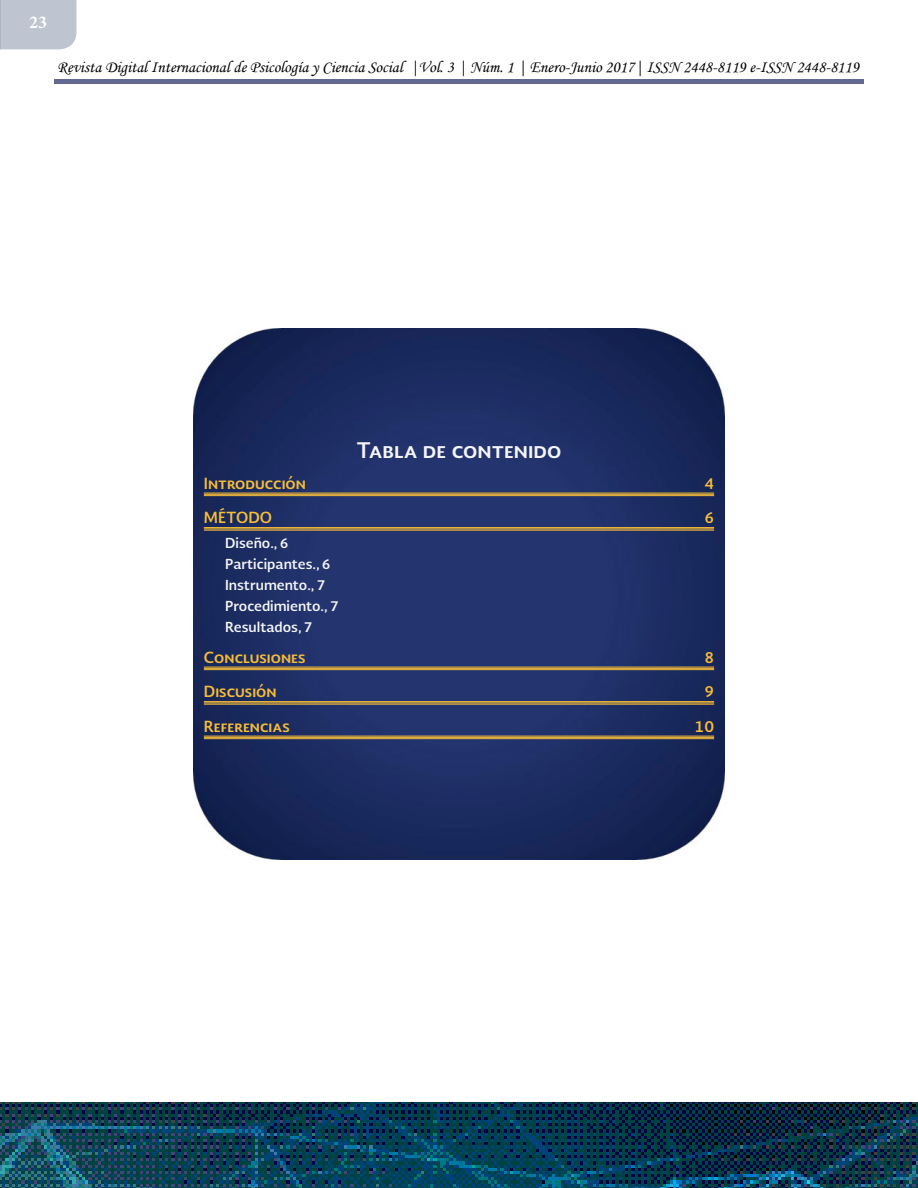
<style>
.page{position:relative;width:918px;height:1188px;background:#fff}
.page>*{position:absolute;margin:0;border:0;box-sizing:border-box;transform-origin:0 0}
.Tabla_de_contenido_r{font:700 21px "Soberana Sans";color:#f5f5f5}
.t1{font:700 18px "Minion Pro";color:#fff}
.t2{font:16.5px "Monotype Corsiva";color:#000}
.Niivel1_TOC{font:700 15px "Soberana Sans";color:#f7bd38}
.Nivel2_TOC{font:700 13.5px "Soberana Sans";color:#f5f5f5}
</style>
<div class="page">
<div style="left:0;top:0;width:76px;height:49px;background:#bec4d0"></div>
<img style="left:193px;top:328px;width:532px;height:532px">
<img style="left:0;top:1103px;width:918px;height:85px">
<hr style="left:204px;top:493px;width:510px;height:1px;background:#f7bd38">
<hr style="left:204px;top:494px;width:510px;height:1px;background:#f7bd38">
<hr style="left:204px;top:495px;width:510px;height:1px;background:#f7bd38">
<hr style="left:204px;top:527px;width:510px;height:1px;background:#f7bd38">
<hr style="left:204px;top:528px;width:510px;height:1px;background:#f7bd38">
<hr style="left:204px;top:530px;width:510px;height:1px;background:#f7bd38">
<hr style="left:204px;top:667px;width:510px;height:1px;background:#f7bd38">
<hr style="left:204px;top:668px;width:510px;height:1px;background:#f7bd38">
<hr style="left:204px;top:669px;width:510px;height:1px;background:#f7bd38">
<hr style="left:204px;top:701px;width:510px;height:1px;background:#f7bd38">
<hr style="left:204px;top:702px;width:510px;height:1px;background:#f7bd38">
<hr style="left:204px;top:704px;width:510px;height:1px;background:#f7bd38">
<hr style="left:204px;top:736px;width:510px;height:1px;background:#f7bd38">
<hr style="left:204px;top:737px;width:510px;height:1px;background:#f7bd38">
<hr style="left:204px;top:738px;width:510px;height:1px;background:#f7bd38">
<div style="left:54px;top:79px;width:810px;height:5px;background:#636990"></div>
<p class="t1" style="left:29px;top:10px;width:19px">23</p>
<p class="t2" style="left:57px;top:57px;width:803px">Revista Digital Internacional de Psicología y Ciencia Social |Vol. 3 | Núm. 1 | Enero-Junio 2017| ISSN 2448-8119 e-ISSN 2448-8119</p>
<p class="Tabla_de_contenido_r" style="left:357px;top:436px;width:206px">Tabla de contenido</p>
<p class="Niivel1_TOC" style="left:204px;top:473px;width:104px">Introducción</p>
<p class="Niivel1_TOC" style="left:704px;top:473px;width:11px">4</p>
<p class="Niivel1_TOC" style="left:204px;top:507px;width:70px">MÉTODO</p>
<p class="Niivel1_TOC" style="left:704px;top:507px;width:11px">6</p>
<p class="Nivel2_TOC" style="left:225px;top:534px;width:65px">Diseño., 6</p>
<p class="Nivel2_TOC" style="left:225px;top:555px;width:107px">Participantes., 6</p>
<p class="Nivel2_TOC" style="left:225px;top:576px;width:102px">Instrumento., 7</p>
<p class="Nivel2_TOC" style="left:225px;top:597px;width:115px">Procedimiento., 7</p>
<p class="Nivel2_TOC" style="left:225px;top:618px;width:89px">Resultados, 7</p>
<p class="Niivel1_TOC" style="left:204px;top:647px;width:103px">Conclusiones</p>
<p class="Niivel1_TOC" style="left:704px;top:647px;width:11px">8</p>
<p class="Niivel1_TOC" style="left:204px;top:681px;width:74px">Discusión</p>
<p class="Niivel1_TOC" style="left:704px;top:681px;width:11px">9</p>
<p class="Niivel1_TOC" style="left:204px;top:716px;width:88px">Referencias</p>
<p class="Niivel1_TOC" style="left:695px;top:716px;width:21px">10</p>
</div>
